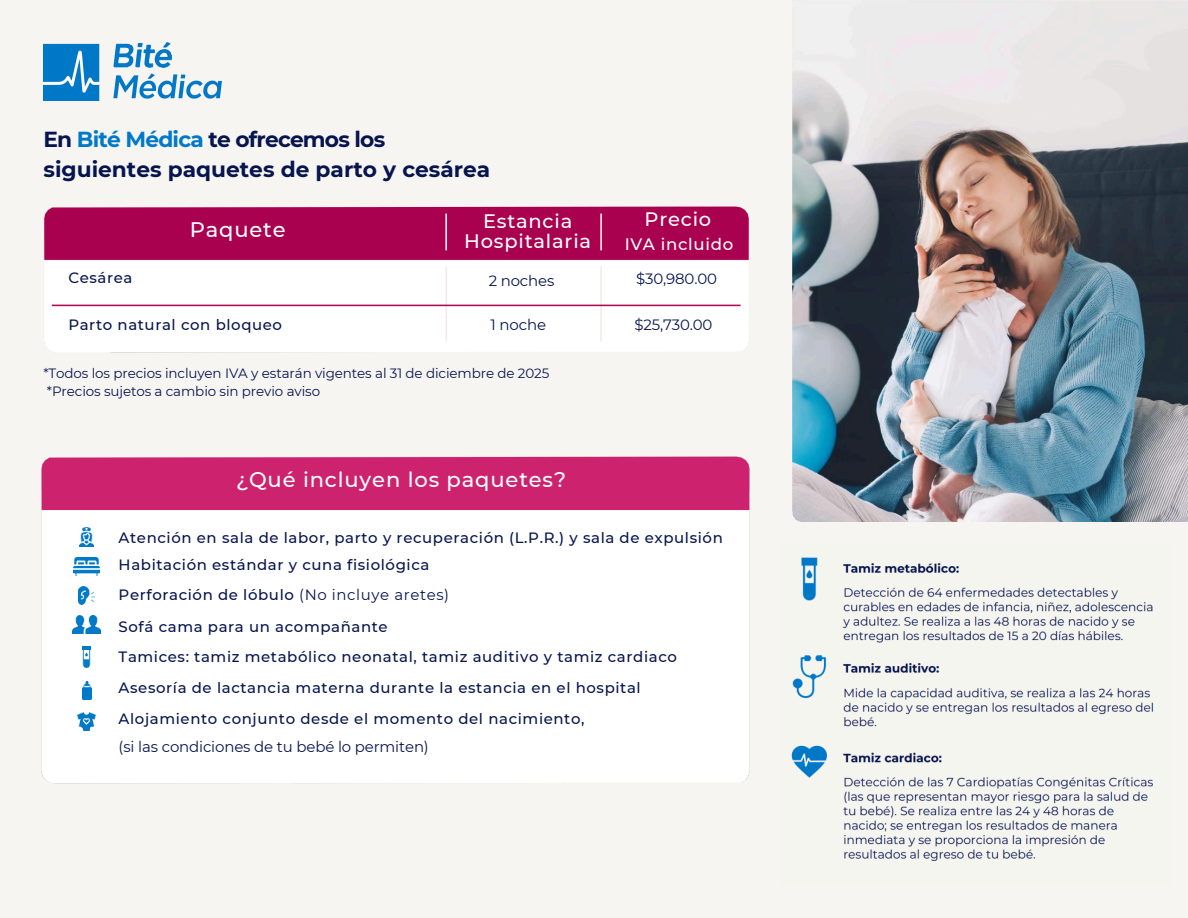
<style>
.page{position:relative;width:1188px;height:918px;background:#f7f5f2}
.page>*{position:absolute;margin:0;border:0;box-sizing:border-box;transform-origin:0 0}
.t1{font:700 21.75px/30.3px "Montserrat";color:#07154f}
.t2{font:500 21px "Montserrat";letter-spacing:.04em;color:#fff}
.t3{font:500 19.5px/20.2px "Montserrat";letter-spacing:.04em;color:#fff;text-align:center}
.t4{font:500 16.5px "Montserrat";letter-spacing:.04em;color:#fff}
.t5{font:500 15px/30.9px "Montserrat";letter-spacing:.04em;color:#07154f}
.t6{font:15px "Montserrat";letter-spacing:-.01em;color:#07154f}
.t7{font:13.5px "Montserrat";letter-spacing:-.01em;color:#07154f}
.s1{color:#0079c8}
.s2{font-weight:400}
</style>
<div class="page">
<img style="left:44px;top:206px;width:705px;height:147px">
<img style="left:793px;top:0;width:395px;height:522px">
<img style="left:41px;top:456px;width:709px;height:328px">
<img style="left:83px;top:647px;width:8px;height:21px">
<img style="left:73px;top:615px;width:28px;height:18px">
<img style="left:80px;top:527px;width:13px;height:19px">
<img style="left:73px;top:558px;width:26px;height:18px">
<img style="left:82px;top:681px;width:9px;height:18px">
<img style="left:78px;top:712px;width:18px;height:18px">
<img style="left:79px;top:587px;width:15px;height:18px">
<img style="left:791px;top:557px;width:363px;height:304px">
<img style="left:44px;top:43px;width:177px;height:57px">
<p class="t1" style="left:44px;top:124px;width:448px">En <span class="s1">Bité Médica</span> te ofrecemos los siguientes paquetes de parto y cesárea</p>
<p class="t2" style="left:190px;top:216px;width:98px">Paquete</p>
<h1 class="t3" style="left:464px;top:211px;width:128px">Estancia<br>Hospitalaria</h1>
<h3 class="t3" style="left:645px;top:209px;width:68px">Precio</h3>
<h3 class="t4" style="left:625px;top:234px;width:110px">IVA incluido</h3>
<h2 class="t5" style="left:68px;top:263px;width:66px">Cesárea</h2>
<h3 class="t6" style="left:636px;top:270px;width:82px">$30,980.00</h3>
<p class="t6" style="left:489px;top:271px;width:67px">2 noches</p>
<h3 class="t5" style="left:68px;top:309px;width:215px">Parto natural con bloqueo</h3>
<h4 class="t6" style="left:491px;top:315px;width:57px">1 noche</h4>
<h4 class="t6" style="left:634px;top:315px;width:80px">$25,730.00</h4>
<h4 class="t7" style="left:44px;top:365px;width:507px">*Todos los precios incluyen IVA y estarán vigentes al 31 de diciembre de 2025</h4>
<h4 class="t7" style="left:47px;top:383px;width:275px">*Precios sujetos a cambio sin previo aviso</h4>
<p class="t2" style="left:236px;top:467px;width:331px">¿Qué incluyen los paquetes?</p>
<p class="t5" style="left:119px;top:524px;width:606px;line-height:27px">Atención en sala de labor, parto y recuperación (L.P.R.) y sala de expulsión<br>Habitación estándar y cuna fisiológica</p>
<p class="t5" style="left:119px;top:579px;width:560px">Perforación de lóbulo <span class="s2">(No incluye aretes)<br></span>Sofá cama para un acompañante<br>Tamices: tamiz metabólico neonatal, tamiz auditivo y tamiz cardiaco Asesoría de lactancia materna durante la estancia en el hospital Alojamiento conjunto desde el momento del nacimiento,</p>
<p class="t6" style="left:119px;top:737px;width:312px">(si las condiciones de tu bebé lo permiten)</p>
</div>
